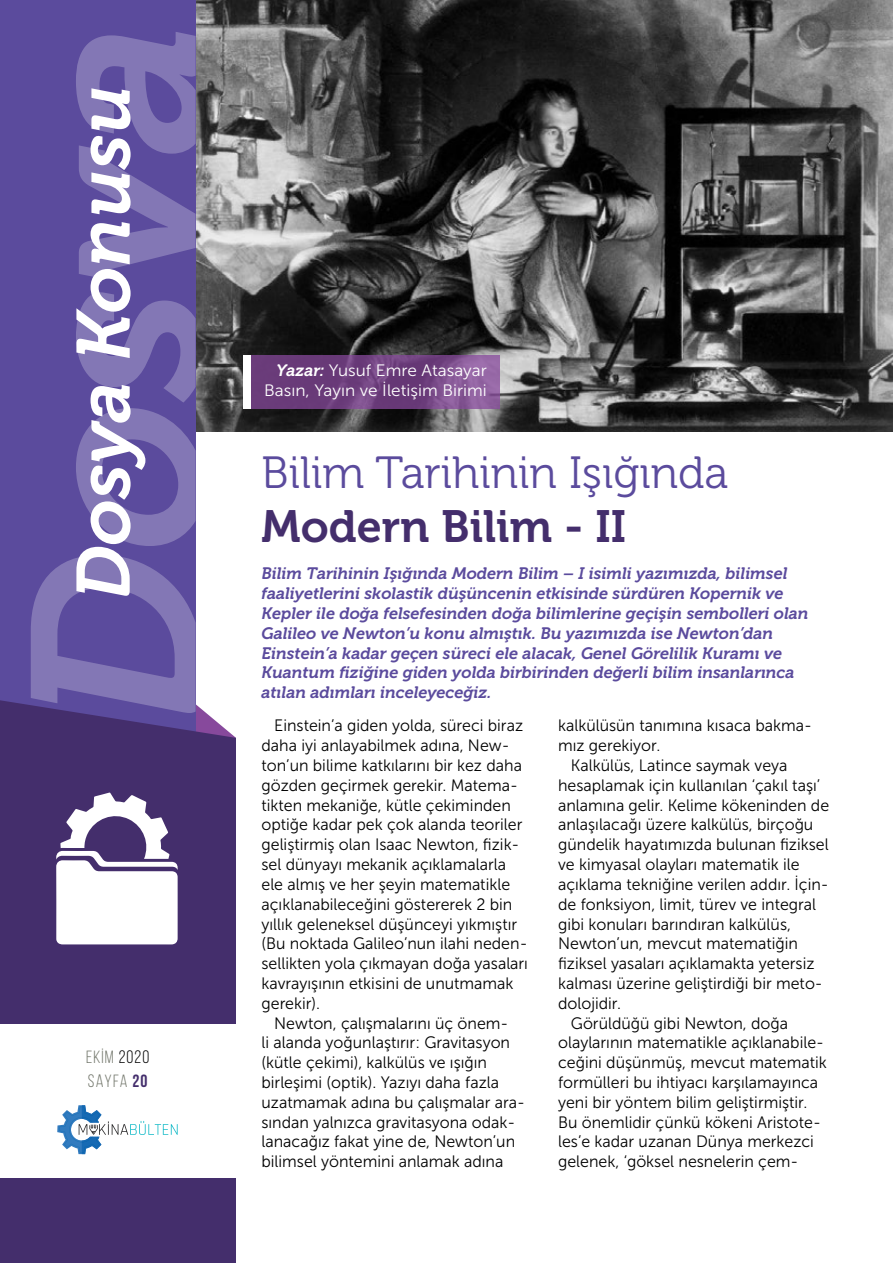
<style>
.page{position:relative;width:893px;height:1263px;background:#fff}
.page>*{position:absolute;margin:0;border:0;box-sizing:border-box;transform-origin:0 0}
.t1{font:italic 75px "Museo 700";color:#fff}
.t2{font:45px "Museo 300";color:#5b4b9d}
.t3{font:45px "Museo 700";color:#442e6c}
.t4{font:17.7px/24px "Bebas Neue";letter-spacing:.06em;color:#73776c}
.t5{font:16.5px/19.8px "Museo Sans 300";color:#000}
.t6{font:italic 16.5px/19.8px "Museo 700";color:#5b4b9d}
.t7{font:16.5px/19.8px "Museo Sans 300";color:#fff;text-align:right;scale:1.04 1}
.s1{font-size:18px;color:#000}
.s2{font-size:18px}
.s3{font-weight:700;color:#442e6c}
.s4{font-family:"Museo 700";font-style:italic}
</style>
<div class="page">
<img style="left:196px;top:0;width:697px;height:431px">
<div style="left:0;top:0;width:196px;height:1263px;background:#5b4b9d"></div>
<svg style="left:31px;top:32px;width:165px;height:668px"></svg>
<div style="left:0;top:700px;width:236px;height:563px;background:#442e6c"></div>
<div style="left:0;top:1024px;width:236px;height:154px;background:#fff"></div>
<svg style="left:57px;top:1105px;width:121px;height:49px"></svg>
<svg style="left:56px;top:792px;width:122px;height:152px;background:#c3bcd0"></svg>
<svg style="left:251px;top:355px;width:249px;height:53px;background:#734583"></svg>
<div style="left:244px;top:355px;width:7px;height:53px;background:#fff"></div>
<h1 class="t1" style="left:62px;top:600px;width:516px;rotate:-90deg">Dosya Konusu</h1>
<p class="t4" style="left:86px;top:1045px;width:65px">EKİM <span class="s1">2020<br></span><span class="s2">SA</span>YFA <span class="s3">20</span></p>
<p class="t7" style="left:264px;top:360px;width:216px"><span class="s4">Yazar:</span> Yusuf Emre Atasayar<br>Basın, Yayın ve İletişim Birimi</p>
<h2 class="t2" style="left:261px;top:448px;width:468px">Bilim Tarihinin Işığında</h2>
<h2 class="t3" style="left:261px;top:501px;width:366px">Modern Bilim - II</h2>
<p class="t6" style="left:261px;top:564px;width:549px">Bilim Tarihinin Işığında Modern Bilim – I isimli yazımızda, bilimsel faaliyetlerini skolastik düşüncenin etkisinde sürdüren Kopernik ve Kepler ile doğa felsefesinden doğa bilimlerine geçişin sembolleri olan Galileo ve Newton’u konu almıştık. Bu yazımızda ise Newton’dan Einstein’a kadar geçen süreci ele alacak, Genel Görelilik Kuramı ve Kuantum fiziğine giden yolda birbirinden değerli bilim insanlarınca atılan adımları inceleyeceğiz.</p>
<p class="t5" style="left:261px;top:716px;width:268px;text-indent:13px">Einstein’a giden yolda, süreci biraz daha iyi anlayabilmek adına, New&shy;ton’un bilime katkılarını bir kez daha gözden geçirmek gerekir. Matema&shy;tikten mekaniğe, kütle çekiminden optiğe kadar pek çok alanda teoriler geliştirmiş olan Isaac Newton, fizik&shy;sel dünyayı mekanik açıklamalarla ele almış ve her şeyin matematikle açıklanabileceğini göstererek 2 bin yıllık geleneksel düşünceyi yıkmıştır (Bu noktada Galileo’nun ilahi neden&shy;sellikten yola çıkmayan doğa yasaları kavrayışının etkisini de unutmamak gerekir).</p>
<p class="t5" style="left:261px;top:1013px;width:265px;text-indent:13px">Newton, çalışmalarını üç önem-<br>li alanda yoğunlaştırır: Gravitasyon (kütle çekimi), kalkülüs ve ışığın birleşimi (optik). Yazıyı daha fazla uzatmamak adına bu çalışmalar ara&shy;sından yalnızca gravitasyona odak&shy;lanacağız fakat yine de, Newton’un bilimsel yöntemini anlamak adına</p>
<p class="t5" style="left:558px;top:716px;width:255px">kalkülüsün tanımına kısaca bakma&shy;mız gerekiyor.</p>
<p class="t5" style="left:571px;top:756px;width:218px">Kalkülüs, Latince saymak veya</p>
<p class="t5" style="left:558px;top:775px;width:264px">hesaplamak için kullanılan ‘çakıl taşı’</p>
<p class="t5" style="left:558px;top:795px;width:273px">anlamına gelir. Kelime kökeninden de</p>
<p class="t5" style="left:558px;top:815px;width:257px">anlaşılacağı üzere kalkülüs, birçoğu</p>
<p class="t5" style="left:558px;top:835px;width:272px">gündelik hayatımızda bulunan fiziksel</p>
<p class="t5" style="left:558px;top:855px;width:243px">ve kimyasal olayları matematik ile</p>
<p class="t5" style="left:558px;top:874px;width:272px">açıklama tekniğine verilen addır. İçin-</p>
<p class="t5" style="left:558px;top:894px;width:260px">de fonksiyon, limit, türev ve integral</p>
<p class="t5" style="left:558px;top:914px;width:234px">gibi konuları barındıran kalkülüs,</p>
<p class="t5" style="left:558px;top:934px;width:241px">Newton’un, mevcut matematiğin</p>
<p class="t5" style="left:558px;top:954px;width:258px">fiziksel yasaları açıklamakta yetersiz</p>
<p class="t5" style="left:558px;top:973px;width:266px">kalması üzerine geliştirdiği bir meto-</p>
<p class="t5" style="left:558px;top:993px;width:64px">dolojidir.</p>
<p class="t5" style="left:571px;top:1013px;width:219px">Görüldüğü gibi Newton, doğa</p>
<p class="t5" style="left:558px;top:1033px;width:267px">olaylarının matematikle açıklanabile-</p>
<p class="t5" style="left:558px;top:1053px;width:270px">ceğini düşünmüş, mevcut matematik</p>
<p class="t5" style="left:558px;top:1072px;width:262px">formülleri bu ihtiyacı karşılamayınca</p>
<p class="t5" style="left:558px;top:1092px;width:251px">yeni bir yöntem bilim geliştirmiştir.</p>
<p class="t5" style="left:558px;top:1112px;width:264px">Bu önemlidir çünkü kökeni Aristote-</p>
<p class="t5" style="left:558px;top:1132px;width:257px">les’e kadar uzanan Dünya merkezci</p>
<p class="t5" style="left:558px;top:1152px;width:242px">gelenek, ‘göksel nesnelerin çem-</p>
</div>
